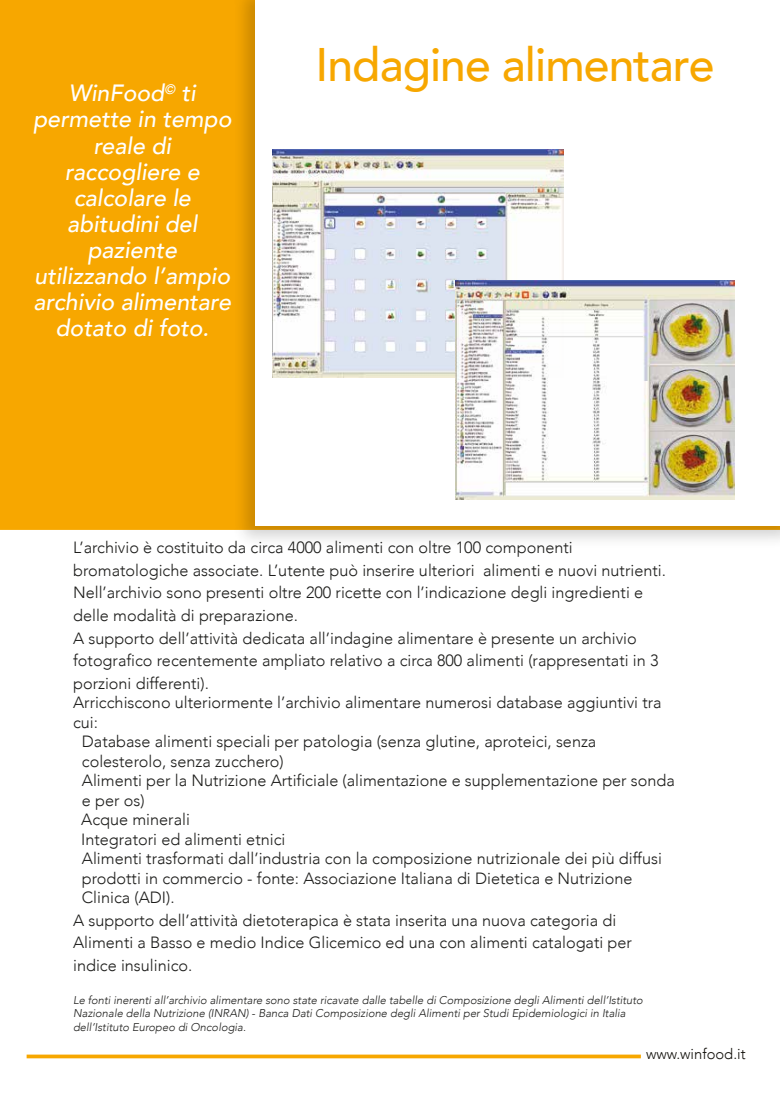
<style>
.page{position:relative;width:780px;height:1099px;background:#fff}
.page>*{position:absolute;margin:0;border:0;box-sizing:border-box;transform-origin:0 0}
.t1{font:500 47px "Avenir";letter-spacing:-.02em;color:#f7a700}
.t2{font:italic 500 23.5px/26.1px "Avenir";color:#fff;text-align:center}
.t3{font:300 16.25px/22.5px "Avenir";color:#1d1d1b}
.t4{font:300 14.75px "Avenir";color:#12100b}
.t5{font:italic 300 11.25px/13.5px "Avenir";color:#1d1d1b}
</style>
<div class="page">
<div style="left:0;top:523px;width:780px;height:7px;background:#f7a700"></div>
<div style="left:0;top:0;width:260px;height:527px;background:#f7a700"></div>
<img style="left:228px;top:0;width:552px;height:540px">
<div style="left:255px;top:0;width:525px;height:525px;background:#fff"></div>
<img style="left:272px;top:149px;width:291px;height:228px">
<img style="left:455px;top:281px;width:279px;height:218px">
<svg style="left:27px;top:1054px;width:613px;height:4px;background:#f8b425"></svg>
<h2 class="t2" style="left:33px;top:80px;width:200px">WinFood<sup>©</sup> ti permette in tempo reale di raccogliere e calcolare le abitudini del paziente utilizzando l’ampio archivio alimentare dotato di foto.</h2>
<h1 class="t1" style="left:315px;top:24px;width:400px">Indagine alimentare</h1>
<p class="t3" style="left:73px;top:536px;width:594px">L’archivio è costituito da circa 4000 alimenti con oltre 100 componenti bromatologiche associate. L’utente può inserire ulteriori alimenti e nuovi nutrienti.<br>Nell’archivio sono presenti oltre 200 ricette con l’indicazione degli ingredienti e delle modalità di preparazione.<br>A supporto dell’attività dedicata all’indagine alimentare è presente un archivio fotografico recentemente ampliato relativo a circa 800 alimenti (rappresentati in 3 porzioni differenti).</p>
<p class="t3" style="left:73px;top:691px;width:590px">Arricchiscono ulteriormente l’archivio alimentare numerosi database aggiuntivi tra</p>
<p class="t3" style="left:73px;top:710px;width:26px">cui:</p>
<p class="t3" style="left:82px;top:730px;width:516px">Database alimenti speciali per patologia (senza glutine, aproteici, senza</p>
<p class="t3" style="left:82px;top:749px;width:203px">colesterolo, senza zucchero)</p>
<p class="t3" style="left:82px;top:769px;width:594px">Alimenti per la Nutrizione Artificiale (alimentazione e supplementazione per sonda</p>
<p class="t3" style="left:82px;top:788px;width:64px">e per os)</p>
<p class="t3" style="left:81px;top:808px;width:110px">Acque minerali</p>
<p class="t3" style="left:81px;top:827px;width:206px">Integratori ed alimenti etnici</p>
<p class="t3" style="left:82px;top:847px;width:581px">Alimenti trasformati dall’industria con la composizione nutrizionale dei più diffusi</p>
<p class="t3" style="left:82px;top:866px;width:552px">prodotti in commercio - fonte: Associazione Italiana di Dietetica e Nutrizione</p>
<p class="t3" style="left:82px;top:886px;width:94px">Clinica (ADI).</p>
<p class="t3" style="left:73px;top:908px;width:560px">A supporto dell’attività dietoterapica è stata inserita una nuova categoria di<br>Alimenti a Basso e medio Indice Glicemico ed una con alimenti catalogati per indice insulinico.</p>
<p class="t5" style="left:73px;top:993px;width:571px">Le fonti inerenti all’archivio alimentare sono state ricavate dalle tabelle di Composizione degli Alimenti dell’Istituto<br>Nazionale della Nutrizione (INRAN) - Banca Dati Composizione degli Alimenti per Studi Epidemiologici in Italia dell’Istituto Europeo di Oncologia.</p>
<p class="t4" style="left:646px;top:1045px;width:101px">www.winfood.it</p>
</div>
